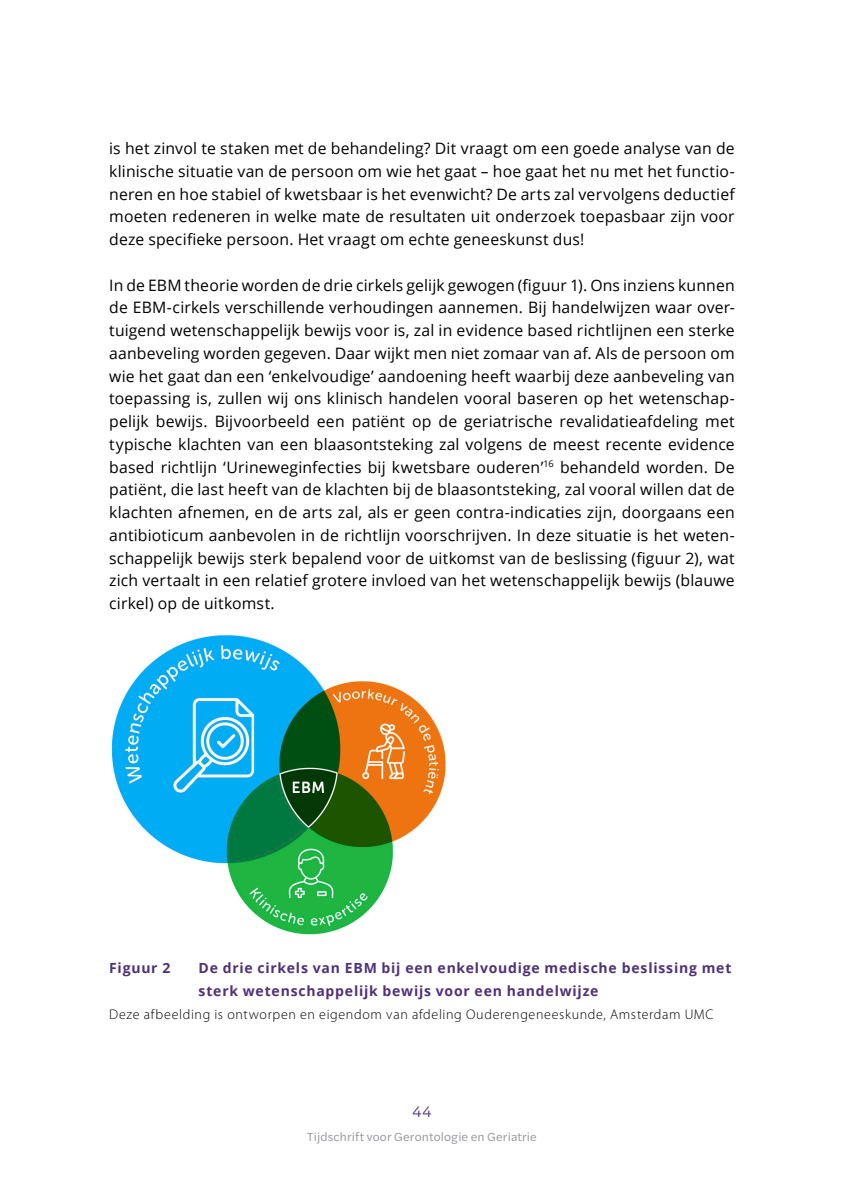
<style>
.page{position:relative;width:844px;height:1191px;background:#fff}
.page>*{position:absolute;margin:0;border:0;box-sizing:border-box;transform-origin:0 0}
.P_first{font:15.75px/22.8px "Open Sans";letter-spacing:.01em;color:#000;text-align:justify}
.P_H{font:15.75px/22.8px "Open Sans";letter-spacing:.01em;color:#000;text-align:justify}
.t1{font:15.75px "Halyard Display";color:#4d317b}
.Caption_F{font:700 14px/22.8px "Open Sans";letter-spacing:.055em;color:#4d317b}
.Source_F{font:300 14px "Myriad Pro";letter-spacing:.045em;color:#000}
.t2{font:12.25px "Halyard Text";letter-spacing:.015em;color:#939498}
</style>
<div class="page">
<img style="left:111px;top:635px;width:335px;height:300px">
<p class="P_H" style="left:109px;top:137px;width:627px">is het zinvol te staken met de behandeling? Dit vraagt om een goede analyse van de klinische situatie van de persoon om wie het gaat – hoe gaat het nu met het functio&shy;neren en hoe stabiel of kwetsbaar is het evenwicht? De arts zal vervolgens deductief moeten redeneren in welke mate de resultaten uit onderzoek toepasbaar zijn voor deze specifieke persoon. Het vraagt om echte geneeskunst dus!</p>
<p class="P_first" style="left:109px;top:273px;width:627px">In de EBM theorie worden de drie cirkels gelijk gewogen (figuur 1). Ons inziens kunnen de EBM-cirkels verschillende verhoudingen aannemen. Bij handelwijzen waar over&shy;tuigend wetenschappelijk bewijs voor is, zal in evidence based richtlijnen een sterke aanbeveling worden gegeven. Daar wijkt men niet zomaar van af. Als de persoon om wie het gaat dan een ‘enkelvoudige’ aandoening heeft waarbij deze aanbeveling van toepassing is, zullen wij ons klinisch handelen vooral baseren op het wetenschap&shy;pelijk bewijs. Bijvoorbeeld een patiënt op de geriatrische revalidatieafdeling met typische klachten van een blaasontsteking zal volgens de meest recente evidence based richtlijn ‘Urineweginfecties bij kwetsbare ouderen’<sup>16</sup> behandeld worden. De patiënt, die last heeft van de klachten bij de blaasontsteking, zal vooral willen dat de klachten afnemen, en de arts zal, als er geen contra-indicaties zijn, doorgaans een antibioticum aanbevolen in de richtlijn voorschrijven. In deze situatie is het weten&shy;schappelijk bewijs sterk bepalend voor de uitkomst van de beslissing (figuur 2), wat zich vertaalt in een relatief grotere invloed van het wetenschappelijk bewijs (blauwe cirkel) op de uitkomst.</p>
<p class="Caption_F" style="left:109px;top:956px;width:63px">Figuur 2</p>
<p class="Caption_F" style="left:198px;top:956px;width:534px">De drie cirkels van EBM bij een enkelvoudige medische beslissing met sterk wetenschappelijk bewijs voor een handelwijze</p>
<p class="Source_F" style="left:109px;top:1006px;width:605px">Deze afbeelding is ontworpen en eigendom van afdeling Ouderengeneeskunde, Amsterdam UMC</p>
<p class="t1" style="left:412px;top:1100px;width:20px">44</p>
<p class="t2" style="left:307px;top:1127px;width:231px">Tijdschrift voor Gerontologie en Geriatrie</p>
</div>
